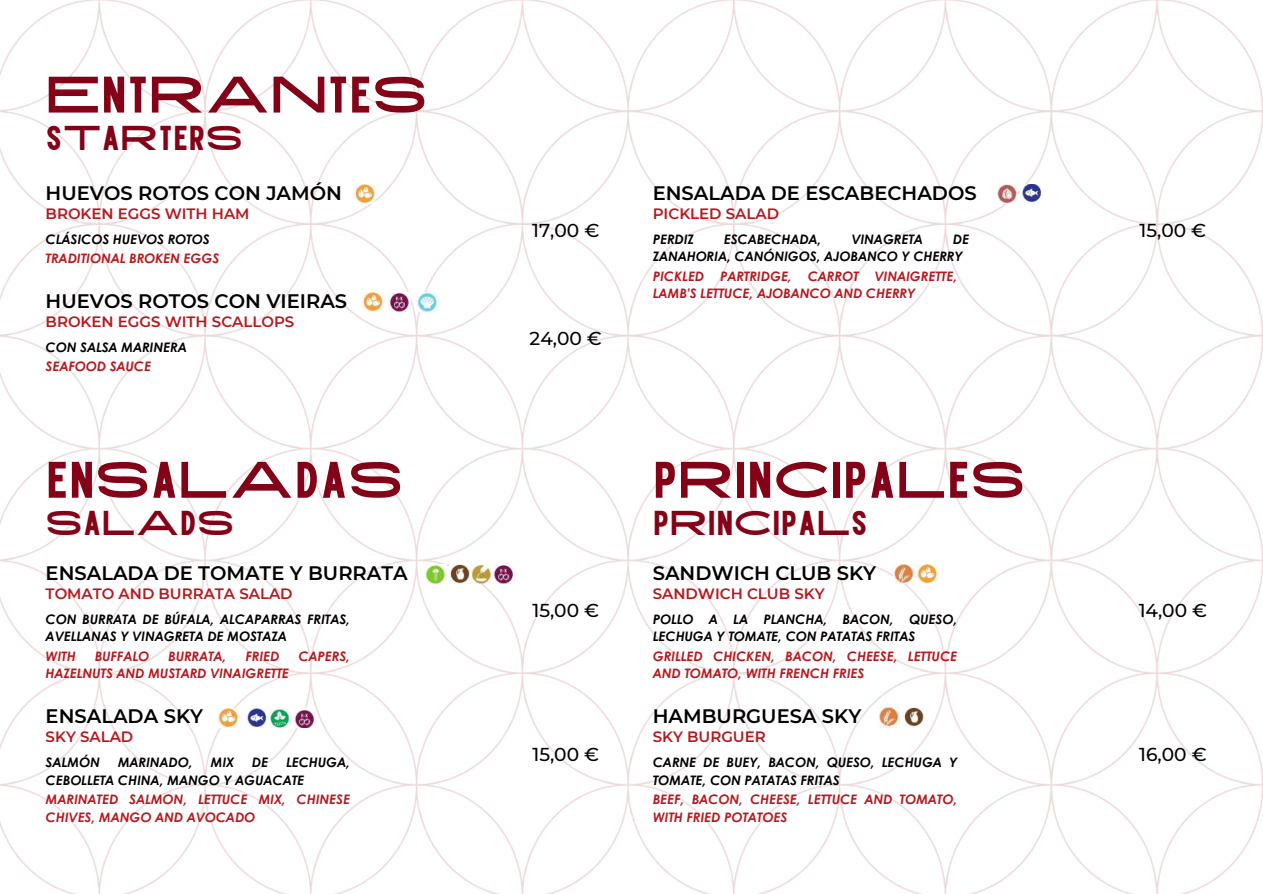
<style>
.page{position:relative;width:1263px;height:894px;background:#fff}
.page>*{position:absolute;margin:0;border:0;box-sizing:border-box;transform-origin:0 0}
.t1{font:51.3px "High Cruiser";color:#840217}
.t2{font:34.5px "High Cruiser";color:#840217}
.t3{font:600 19.5px "Montserrat";color:#000}
.t4{font:500 18.6px "Montserrat";color:#000}
.t5{font:600 15px "Montserrat";color:#b6181e}
.t6{font:italic 700 13.05px/17.4px "Century Gothic";color:#000}
.t7{font:italic 700 13.05px/17.4px "Century Gothic";color:#b6181e}
</style>
<div class="page">
<img style="left:0;top:0;width:1262px;height:893px">
<img style="left:362px;top:292px;width:21px;height:19px">
<img style="left:389px;top:292px;width:21px;height:19px">
<img style="left:417px;top:292px;width:21px;height:19px">
<img style="left:425px;top:564px;width:21px;height:19px">
<img style="left:449px;top:564px;width:43px;height:19px">
<img style="left:494px;top:564px;width:21px;height:19px">
<img style="left:217px;top:708px;width:22px;height:19px">
<img style="left:245px;top:708px;width:22px;height:19px">
<img style="left:269px;top:708px;width:21px;height:19px">
<img style="left:294px;top:708px;width:22px;height:19px">
<img style="left:1020px;top:184px;width:21px;height:19px">
<img style="left:996px;top:184px;width:21px;height:19px">
<img style="left:893px;top:564px;width:44px;height:19px">
<img style="left:878px;top:707px;width:21px;height:19px">
<img style="left:903px;top:707px;width:21px;height:19px">
<img style="left:354px;top:184px;width:21px;height:19px">
<h1 class="t1" style="left:46px;top:67px;width:383px">ENTRANTES</h1>
<h2 class="t2" style="left:46px;top:119px;width:199px">STARTERS</h2>
<h3 class="t3" style="left:46px;top:181px;width:298px">HUEVOS ROTOS CON JAMÓN</h3>
<h3 class="t3" style="left:653px;top:181px;width:325px">ENSALADA DE ESCABECHADOS</h3>
<p class="t5" style="left:46px;top:204px;width:205px">BROKEN EGGS WITH HAM</p>
<p class="t7" style="left:46px;top:248px;width:175px">TRADITIONAL BROKEN EGGS</p>
<p class="t6" style="left:46px;top:230px;width:165px">CLÁSICOS HUEVOS ROTOS</p>
<h3 class="t4" style="left:532px;top:219px;width:69px">17,00 €</h3>
<p class="t5" style="left:653px;top:204px;width:128px">PICKLED SALAD</p>
<p class="t6" style="left:653px;top:230px;width:43px">PERDIZ</p>
<p class="t6" style="left:724px;top:230px;width:99px">ESCABECHADA,</p>
<p class="t6" style="left:851px;top:230px;width:73px">VINAGRETA</p>
<p class="t6" style="left:653px;top:230px;width:318px;text-indent:300px">DE<br>ZANAHORIA, CANÓNIGOS, AJOBANCO Y CHERRY</p>
<h3 class="t4" style="left:1139px;top:219px;width:68px">15,00 €</h3>
<h3 class="t3" style="left:46px;top:289px;width:303px">HUEVOS ROTOS CON VIEIRAS</h3>
<p class="t7" style="left:653px;top:266px;width:306px">PICKLED PARTRIDGE, CARROT VINAIGRETTE,<br>LAMB'S LETTUCE, AJOBANCO AND CHERRY</p>
<p class="t5" style="left:46px;top:312px;width:250px">BROKEN EGGS WITH SCALLOPS</p>
<p class="t7" style="left:46px;top:356px;width:107px">SEAFOOD SAUCE</p>
<p class="t6" style="left:46px;top:338px;width:143px">CON SALSA MARINERA</p>
<h3 class="t4" style="left:530px;top:327px;width:74px">24,00 €</h3>
<h1 class="t1" style="left:46px;top:452px;width:359px">ENSALADAS</h1>
<h2 class="t2" style="left:46px;top:504px;width:190px">SALADS</h2>
<h1 class="t1" style="left:653px;top:452px;width:374px">PRINCIPALES</h1>
<h2 class="t2" style="left:653px;top:504px;width:217px">PRINCIPALS</h2>
<h3 class="t3" style="left:46px;top:560px;width:364px">ENSALADA DE TOMATE Y BURRATA</h3>
<h3 class="t3" style="left:653px;top:560px;width:225px">SANDWICH CLUB SKY</h3>
<p class="t5" style="left:46px;top:584px;width:248px">TOMATO AND BURRATA SALAD</p>
<p class="t5" style="left:653px;top:584px;width:173px">SANDWICH CLUB SKY</p>
<p class="t6" style="left:46px;top:609px;width:306px">CON BURRATA DE BÚFALA, ALCAPARRAS FRITAS,<br>AVELLANAS Y VINAGRETA DE MOSTAZA</p>
<h3 class="t4" style="left:532px;top:599px;width:68px">15,00 €</h3>
<p class="t6" style="left:653px;top:609px;width:306px">POLLO A LA PLANCHA, BACON, QUESO,<br>LECHUGA Y TOMATE, CON PATATAS FRITAS</p>
<h3 class="t4" style="left:1139px;top:599px;width:70px">14,00 €</h3>
<p class="t7" style="left:46px;top:646px;width:32px">WITH</p>
<p class="t7" style="left:95px;top:646px;width:56px">BUFFALO</p>
<p class="t7" style="left:168px;top:646px;width:60px">BURRATA,</p>
<p class="t7" style="left:245px;top:646px;width:35px">FRIED</p>
<p class="t7" style="left:298px;top:646px;width:53px">CAPERS,</p>
<p class="t7" style="left:46px;top:664px;width:245px">HAZELNUTS AND MUSTARD VINAIGRETTE</p>
<p class="t7" style="left:653px;top:646px;width:306px">GRILLED CHICKEN, BACON, CHEESE, LETTUCE<br>AND TOMATO, WITH FRENCH FRIES</p>
<h3 class="t3" style="left:46px;top:704px;width:159px">ENSALADA SKY</h3>
<h3 class="t3" style="left:653px;top:704px;width:210px">HAMBURGUESA SKY</h3>
<p class="t5" style="left:46px;top:727px;width:89px">SKY SALAD</p>
<p class="t5" style="left:653px;top:727px;width:115px">SKY BURGUER</p>
<p class="t6" style="left:46px;top:753px;width:56px">SALMÓN</p>
<p class="t6" style="left:118px;top:753px;width:76px">MARINADO,</p>
<p class="t6" style="left:211px;top:753px;width:25px">MIX</p>
<p class="t6" style="left:252px;top:753px;width:18px">DE</p>
<p class="t6" style="left:46px;top:753px;width:306px;text-indent:240px">LECHUGA,<br>CEBOLLETA CHINA, MANGO Y AGUACATE</p>
<h3 class="t4" style="left:532px;top:742px;width:68px">15,00 €</h3>
<p class="t6" style="left:653px;top:753px;width:306px">CARNE DE BUEY, BACON, QUESO, LECHUGA Y<br>TOMATE, CON PATATAS FRITAS</p>
<h3 class="t4" style="left:1139px;top:742px;width:69px">16,00 €</h3>
<p class="t7" style="left:46px;top:789px;width:306px">MARINATED SALMON, LETTUCE MIX, CHINESE<br>CHIVES, MANGO AND AVOCADO</p>
<p class="t7" style="left:653px;top:789px;width:306px">BEEF, BACON, CHEESE, LETTUCE AND TOMATO,<br>WITH FRIED POTATOES</p>
</div>
